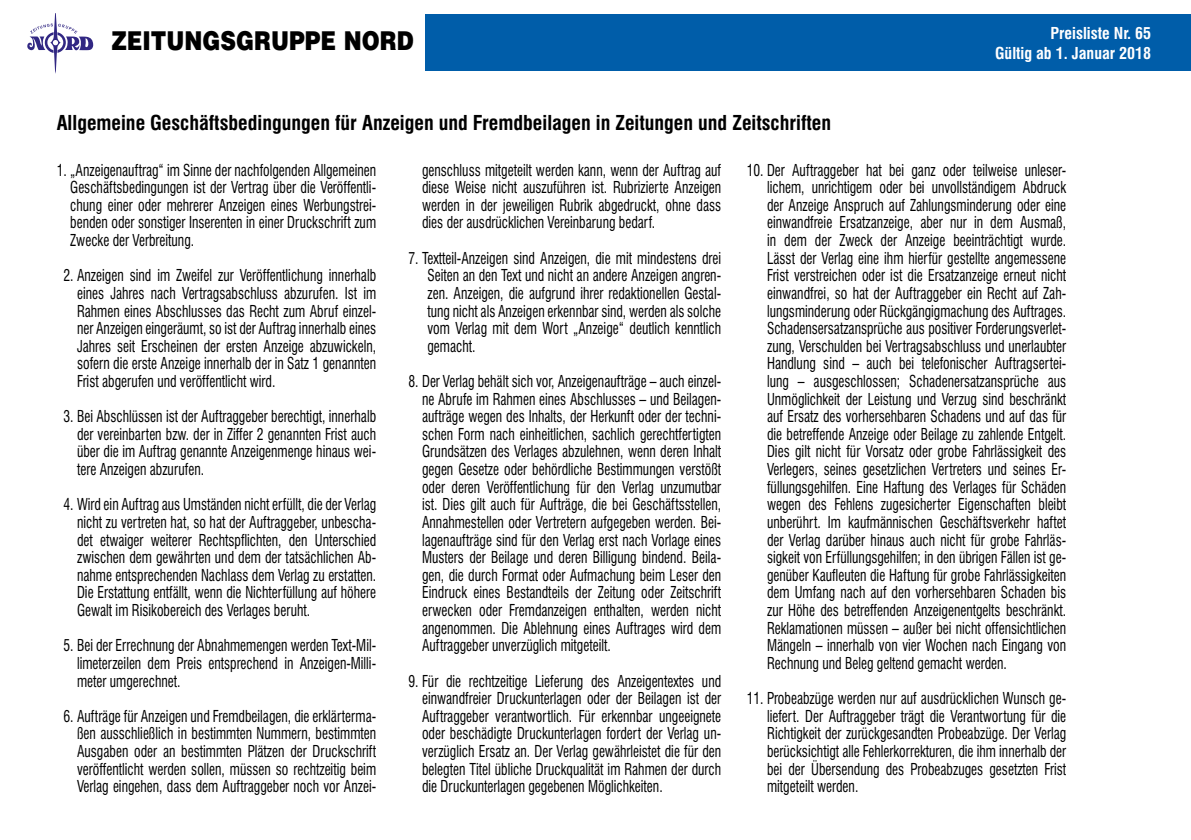
<style>
.page{position:relative;width:1191px;height:840px;background:#fff}
.page>*{position:absolute;margin:0;border:0;box-sizing:border-box;transform-origin:0 0}
.t1{font:26px "Helvetica Black OV WMFKBC";color:#000;scale:.83 1}
.t2{font:700 condensed 20px "Swiss 721 BT";color:#000}
.t3{font:condensed 16px/17.6px "Swiss 721 BT";color:#000;text-align:justify;scale:.85 1}
.t4{font:700 condensed 16px/20px "Swiss 721 BT";color:#fff;text-align:right}
</style>
<div class="page">
<svg style="left:27px;top:14px;width:66px;height:60px"></svg>
<div style="left:425px;top:14px;width:766px;height:57px;background:#005da9"></div>
<h1 class="t1" style="left:111px;top:24px;width:365px">ZEITUNGSGRUPPE NORD</h1>
<p class="t4" style="left:995px;top:23px;width:158px">Preisliste Nr. 65<br>Gültig ab 1. Januar 2018</p>
<p class="t2" style="left:57px;top:110px;width:776px">Allgemeine Geschäftsbedingungen für Anzeigen und Fremdbeilagen in Zeitungen und Zeitschriften</p>
<p class="t3" style="left:70px;top:161px;width:361px;text-indent:-14px">1. „Anzeigenauftrag“ im Sinne der nachfolgenden Allgemeinen Geschäftsbedingungen ist der Vertrag über die Veröffentli&shy;chung einer oder mehrerer Anzeigen eines Werbungstrei&shy;benden oder sonstiger Inserenten in einer Druckschrift zum Zwecke der Verbreitung.</p>
<p class="t3" style="left:77px;top:266px;width:353px;text-indent:-14px">2. Anzeigen sind im Zweifel zur Veröffentlichung innerhalb eines Jahres nach Vertragsabschluss abzurufen. Ist im Rahmen eines Abschlusses das Recht zum Abruf einzel&shy;ner Anzeigen eingeräumt, so ist der Auftrag innerhalb eines Jahres seit Erscheinen der ersten Anzeige abzuwickeln, sofern die erste Anzeige innerhalb der in Satz 1 genannten Frist abgerufen und veröffentlicht wird.</p>
<p class="t3" style="left:77px;top:407px;width:353px;text-indent:-14px">3. Bei Abschlüssen ist der Auftraggeber berechtigt, innerhalb der vereinbarten bzw. der in Ziffer 2 genannten Frist auch über die im Auftrag genannte Anzeigenmenge hinaus wei&shy;tere Anzeigen abzurufen.</p>
<p class="t3" style="left:77px;top:495px;width:353px;text-indent:-14px">4. Wird ein Auftrag aus Umständen nicht erfüllt, die der Verlag nicht zu vertreten hat, so hat der Auftraggeber, unbescha&shy;det etwaiger weiterer Rechtspflichten, den Unterschied zwischen dem gewährten und dem der tatsächlichen Ab&shy;nahme entsprechenden Nachlass dem Verlag zu erstatten.<br>Die Erstattung entfällt, wenn die Nichterfüllung auf höhere Gewalt im Risikobereich des Verlages beruht.</p>
<p class="t3" style="left:77px;top:636px;width:353px;text-indent:-14px">5. Bei der Errechnung der Abnahmemengen werden Text-Mil&shy;limeterzeilen dem Preis entsprechend in Anzeigen-Milli&shy;meter umgerechnet.</p>
<p class="t3" style="left:77px;top:706px;width:353px;text-indent:-14px">6. Aufträge für Anzeigen und Fremdbeilagen, die erklärterma&shy;ßen ausschließlich in bestimmten Nummern, bestimmten Ausgaben oder an bestimmten Plätzen der Druckschrift veröffentlicht werden sollen, müssen so rechtzeitig beim Verlag eingehen, dass dem Auftraggeber noch vor Anzei-</p>
<p class="t3" style="left:767px;top:161px;width:353px;text-indent:-20px">10. Der Auftraggeber hat bei ganz oder teilweise unleser&shy;lichem, unrichtigem oder bei unvollständigem Abdruck der Anzeige Anspruch auf Zahlungsminderung oder eine einwandfreie Ersatzanzeige, aber nur in dem Ausmaß, in dem der Zweck der Anzeige beeinträchtigt wurde.<br>Lässt der Verlag eine ihm hierfür gestellte angemessene Frist verstreichen oder ist die Ersatzanzeige erneut nicht einwandfrei, so hat der Auftraggeber ein Recht auf Zah&shy;lungsminderung oder Rückgängigmachung des Auftrages.<br>Schadensersatzansprüche aus positiver Forderungsverlet&shy;zung, Verschulden bei Vertragsabschluss und unerlaubter Handlung sind – auch bei telefonischer Auftragsertei&shy;lung – ausgeschlossen; Schadenersatzansprüche aus Unmöglichkeit der Leistung und Verzug sind beschränkt auf Ersatz des vorhersehbaren Schadens und auf das für die betreffende Anzeige oder Beilage zu zahlende Entgelt.<br>Dies gilt nicht für Vorsatz oder grobe Fahrlässigkeit des Verlegers, seines gesetzlichen Vertreters und seines Er&shy;füllungsgehilfen. Eine Haftung des Verlages für Schäden wegen des Fehlens zugesicherter Eigenschaften bleibt unberührt. Im kaufmännischen Geschäftsverkehr haftet der Verlag darüber hinaus auch nicht für grobe Fahrläs&shy;sigkeit von Erfüllungsgehilfen; in den übrigen Fällen ist ge&shy;genüber Kauf-leuten die Haftung für grobe Fahrlässigkeiten dem Umfang nach auf den vorhersehbaren Schaden bis zur Höhe des betreffenden Anzeigenentgelts beschränkt.<br>Reklamationen müssen – außer bei nicht offensichtlichen Mängeln – innerhalb von vier Wochen nach Eingang von Rechnung und Beleg geltend gemacht werden.</p>
<p class="t3" style="left:767px;top:689px;width:353px;text-indent:-20px">11. Probeabzüge werden nur auf ausdrücklichen Wunsch ge&shy;liefert. Der Auftraggeber trägt die Verantwortung für die Richtigkeit der zurückgesandten Probeabzüge. Der Verlag berücksichtigt alle Fehlerkorrekturen, die ihm innerhalb der bei der Übersendung des Probeabzuges gesetzten Frist mitgeteilt werden.</p>
<p class="t3" style="left:422px;top:161px;width:353px">genschluss mitgeteilt werden kann, wenn der Auftrag auf diese Weise nicht auszuführen ist. Rubrizierte Anzeigen werden in der jeweiligen Rubrik abgedruckt, ohne dass dies der ausdrücklichen Vereinbarung bedarf.</p>
<p class="t3" style="left:427px;top:249px;width:347px;text-indent:-19px">7. Textteil-Anzeigen sind Anzeigen, die mit mindestens drei Seiten an den Text und nicht an andere Anzeigen angren&shy;zen. Anzeigen, die aufgrund ihrer redaktionellen Gestal&shy;tung nicht als Anzeigen erkennbar sind, werden als solche vom Verlag mit dem Wort „Anzeige“ deutlich kenntlich gemacht.</p>
<p class="t3" style="left:422px;top:372px;width:353px;text-indent:-14px">8. Der Verlag behält sich vor, Anzeigenaufträge – auch einzel&shy;ne Abrufe im Rahmen eines Abschlusses – und Beilagen&shy;aufträge wegen des Inhalts, der Herkunft oder der techni&shy;schen Form nach einheitlichen, sachlich gerechtfertigten Grundsätzen des Verlages abzulehnen, wenn deren Inhalt gegen Gesetze oder behördliche Bestimmungen verstößt oder deren Veröffentlichung für den Verlag unzumutbar ist. Dies gilt auch für Aufträge, die bei Geschäftsstellen, Annahmestellen oder Vertretern aufgegeben werden. Bei&shy;lagenaufträge sind für den Verlag erst nach Vorlage eines Musters der Beilage und deren Billigung bindend. Beila&shy;gen, die durch Format oder Aufmachung beim Leser den Eindruck eines Bestandteils der Zeitung oder Zeitschrift erwecken oder Fremdanzeigen enthalten, werden nicht angenommen. Die Ablehnung eines Auftrages wird dem Auftraggeber unverzüglich mitgeteilt.</p>
<p class="t3" style="left:422px;top:671px;width:353px;text-indent:-14px">9. Für die rechtzeitige Lieferung des Anzeigentextes und einwandfreier Druckunterlagen oder der Beilagen ist der Auftraggeber verantwortlich. Für erkennbar ungeeignete oder beschädigte Druckunterlagen fordert der Verlag un&shy;verzüglich Ersatz an. Der Verlag gewährleistet die für den belegten Titel übliche Druckqualität im Rahmen der durch die Druckunterlagen gegebenen Möglichkeiten.</p>
</div>
